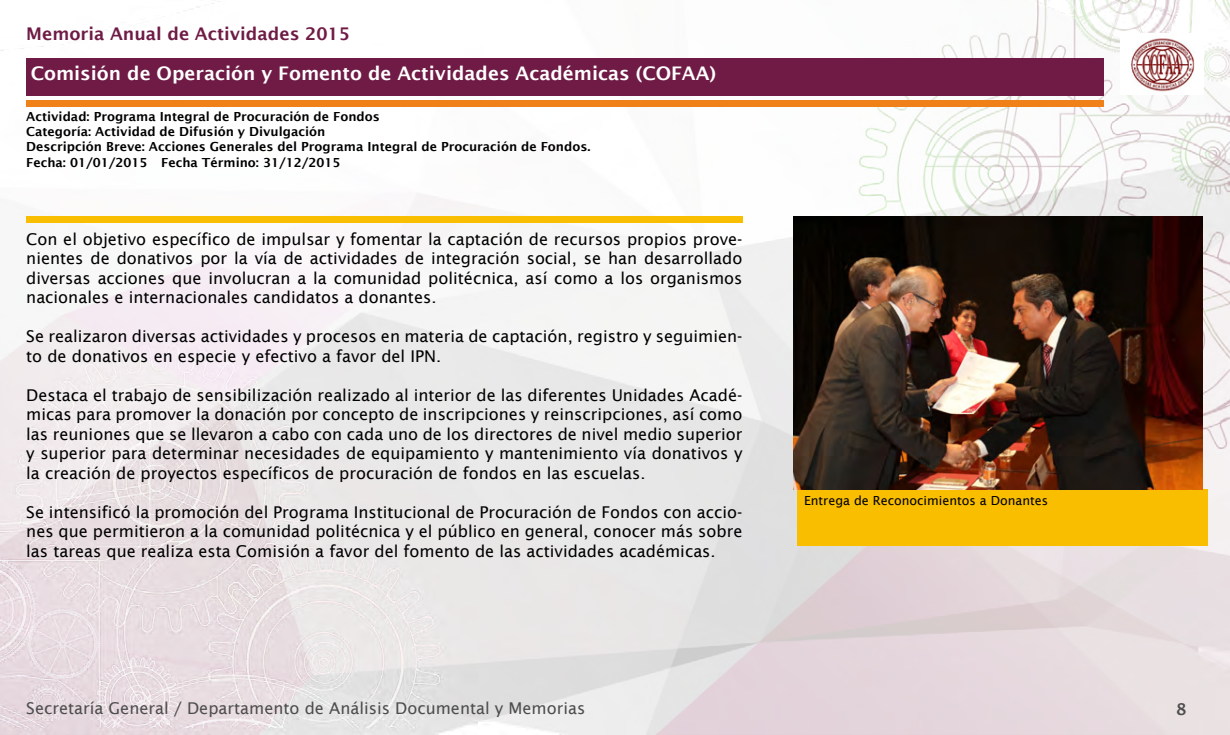
<style>
.page{position:relative;width:1230px;height:735px;background:#fff}
.page>*{position:absolute;margin:0;border:0;box-sizing:border-box;transform-origin:0 0}
.t1{font:600 18.75px "Lucida Sans";color:#fff}
.t2{font:600 17.5px "Lucida Sans";color:#6f1b45}
.t3{font:16.25px/19.5px "Lucida Sans";color:#000;text-align:justify}
.t4{font:16.25px "Lucida Sans";color:#4e4d4d}
.t5{font:600 16.25px "Lucida Sans";color:#4e4d4d}
.t6{font:600 12.5px/15px "Lucida Sans";color:#000}
.t7{font:12.5px "Lucida Sans";color:#000}
</style>
<div class="page">
<img style="left:0;top:0;width:1230px;height:735px">
<div style="left:26px;top:58px;width:1078px;height:38px;background:#6f1b45"></div>
<div style="left:26px;top:216px;width:716px;height:7px;background:#f9be00"></div>
<div style="left:26px;top:100px;width:1078px;height:6px;background:#f08018"></div>
<div style="left:798px;top:489px;width:410px;height:56px;background:#f9be00"></div>
<img style="left:793px;top:216px;width:410px;height:273px">
<img style="left:1120px;top:34px;width:84px;height:61px">
<p class="t2" style="left:26px;top:24px;width:325px">Memoria Anual de Actividades 2015</p>
<p class="t1" style="left:31px;top:63px;width:687px">Comisión de Operación y Fomento de Actividades Académicas (COFAA)</p>
<p class="t6" style="left:26px;top:109px;width:566px">Actividad: Programa Integral de Procuración de Fondos<br>Categoría: Actividad de Difusión y Divulgación<br>Descripción Breve: Acciones Generales del Programa Integral de Procuración de Fondos.</p>
<p class="t6" style="left:26px;top:155px;width:316px">Fecha: 01/01/2015 Fecha Término: 31/12/2015</p>
<p class="t3" style="left:26px;top:229px;width:718px">Con el objetivo específico de impulsar y fomentar la captación de recursos propios prove&shy;nientes de donativos por la vía de actividades de integración social, se han desarrollado diversas acciones que involucran a la comunidad politécnica, así como a los organismos nacionales e internacionales candidatos a donantes.</p>
<p class="t3" style="left:26px;top:327px;width:718px">Se realizaron diversas actividades y procesos en materia de captación, registro y seguimien&shy;to de donativos en especie y efectivo a favor del IPN.</p>
<p class="t3" style="left:26px;top:385px;width:718px">Destaca el trabajo de sensibilización realizado al interior de las diferentes Unidades Acadé&shy;micas para promover la donación por concepto de inscripciones y reinscripciones, así como las reuniones que se llevaron a cabo con cada uno de los directores de nivel medio superior y superior para determinar necesidades de equipamiento y mantenimiento vía donativos y la creación de proyectos específicos de procuración de fondos en las escuelas.</p>
<p class="t3" style="left:26px;top:502px;width:718px">Se intensificó la promoción del Programa Institucional de Procuración de Fondos con accio&shy;nes que permitieron a la comunidad politécnica y el público en general, conocer más sobre las tareas que realiza esta Comisión a favor del fomento de las actividades académicas.</p>
<p class="t7" style="left:804px;top:494px;width:246px">Entrega de Reconocimientos a Donantes</p>
<p class="t4" style="left:26px;top:699px;width:561px">Secretaría General / Departamento de Análisis Documental y Memorias</p>
<p class="t5" style="left:1176px;top:700px;width:12px">8</p>
</div>
